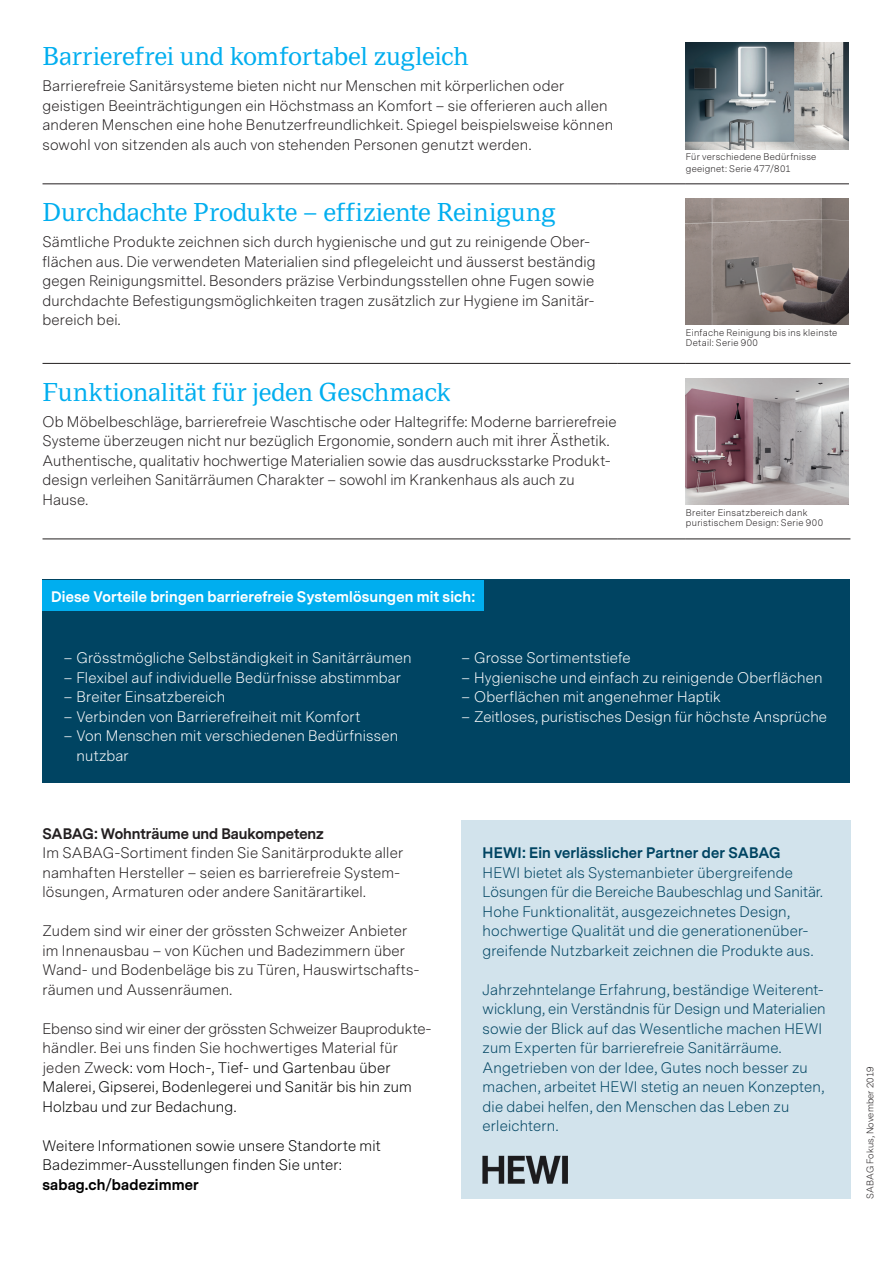
<style>
.page{position:relative;width:893px;height:1263px;background:#fff}
.page>*{position:absolute;margin:0;border:0;box-sizing:border-box;transform-origin:0 0}
.t1{font:24px "Messina Modern";letter-spacing:-.01em;color:#00aeef}
.t2{font:300 14.25px/19.5px "Messina Sans";letter-spacing:.01em;color:#231f20}
.t3{font:300 14.25px/19.5px "Messina Sans";letter-spacing:.01em;color:#004462}
.t4{font:300 14.25px/19.5px "Messina Sans";letter-spacing:.01em;color:#fff}
.t5{font:300 14.25px/19.5px "Messina Sans";letter-spacing:.015em;color:#000}
.t6{font:700 14.25px "Messina Sans";letter-spacing:.01em;color:#fff}
.t7{font:700 14.25px "Messina Sans";letter-spacing:.01em;color:#004462}
.t8{font:700 14.25px "Messina Sans";letter-spacing:-.005em;color:#231f20}
.t9{font:700 14.25px "Messina Sans";letter-spacing:.01em;color:#000}
.t10{font:300 9px/10.5px "Messina Sans";letter-spacing:.03em;color:#231f20}
.t11{font:300 9px "Messina Sans";letter-spacing:.005em;color:#231f20}
.s1{color:#000}
</style>
<div class="page">
<div style="left:43px;top:580px;width:807px;height:203px;background:#004462"></div>
<div style="left:43px;top:580px;width:441px;height:30px;background:#00aeef"></div>
<div style="left:461px;top:821px;width:389px;height:378px;background:#d2e3ec"></div>
<hr style="left:43px;top:184px;width:575px;height:1px;background:#231f20">
<hr style="left:618px;top:184px;width:68px;height:1px;background:#231f20">
<hr style="left:686px;top:184px;width:163px;height:1px;background:#231f20">
<img style="left:686px;top:43px;width:163px;height:107px">
<hr style="left:43px;top:363px;width:575px;height:1px;background:#231f20">
<hr style="left:618px;top:363px;width:68px;height:1px;background:#231f20">
<hr style="left:686px;top:363px;width:164px;height:1px;background:#231f20">
<img style="left:686px;top:198px;width:163px;height:127px">
<hr style="left:43px;top:539px;width:575px;height:1px;background:#231f20">
<hr style="left:618px;top:539px;width:68px;height:1px;background:#231f20">
<hr style="left:686px;top:539px;width:164px;height:1px;background:#231f20">
<img style="left:686px;top:378px;width:163px;height:127px">
<img style="left:483px;top:1156px;width:84px;height:27px">
<h1 class="t1" style="left:43px;top:40px;width:428px">Barrierefrei und komfortabel zugleich</h1>
<p class="t2" style="left:43px;top:77px;width:572px">Barrierefreie Sanitärsysteme bieten nicht nur Menschen mit körperlichen oder geistigen Beeinträchtigungen ein Höchstmass an Komfort – sie offerieren auch allen anderen Menschen eine hohe Benutzerfreundlichkeit. Spiegel beispielsweise können sowohl von sitzenden als auch von stehenden Personen genutzt werden.</p>
<h1 class="t1" style="left:43px;top:196px;width:514px">Durchdachte Produkte – effiziente Reinigung</h1>
<p class="t2" style="left:43px;top:233px;width:554px">Sämtliche Produkte zeichnen sich durch hygienische und gut zu reinigende Ober&shy;flächen aus. Die verwendeten Materialien sind pflegeleicht und äusserst beständig gegen Reinigungsmittel. Besonders präzise Verbindungsstellen ohne Fugen sowie durchdachte Befestigungsmöglichkeiten tragen zusätzlich zur Hygiene im Sanitär&shy;bereich bei.</p>
<h1 class="t1" style="left:43px;top:376px;width:410px">Funktionalität für jeden Geschmack</h1>
<p class="t2" style="left:43px;top:412px;width:576px">Ob Möbelbeschläge, barrierefreie Waschtische oder Haltegriffe: Moderne barrierefreie Systeme überzeugen nicht nur bezüglich Ergonomie, sondern auch mit ihrer Ästhetik.<br>Authentische, qualitativ hochwertige Materialien sowie das ausdrucksstarke Produkt&shy;design verleihen Sanitärräumen Charakter – sowohl im Krankenhaus als auch zu Hause.</p>
<p class="t6" style="left:51px;top:586px;width:426px">Diese Vorteile bringen barrierefreie Systemlösungen mit sich:</p>
<p class="t10" style="left:686px;top:151px;width:132px;line-height:12px">Für verschiedene Bedürfnisse geeignet: Serie 477/801</p>
<p class="t10" style="left:686px;top:327px;width:153px">Einfache Reinigung bis ins kleinste<br>Detail: Serie 900</p>
<p class="t10" style="left:686px;top:507px;width:139px">Breiter Einsatzbereich dank puristischem Design: Serie 900</p>
<p class="t4" style="left:64px;top:648px;width:349px">– Grösstmögliche Selbständigkeit in Sanitärräumen</p>
<p class="t4" style="left:64px;top:668px;width:339px">– Flexibel auf individuelle Bedürfnisse abstimmbar</p>
<p class="t4" style="left:64px;top:687px;width:163px">– Breiter Einsatzbereich</p>
<p class="t4" style="left:64px;top:707px;width:298px">– Verbinden von Barrierefreiheit mit Komfort</p>
<p class="t4" style="left:77px;top:726px;width:323px;text-indent:-13px">– Von Menschen mit verschiedenen Bedürfnissen nutzbar</p>
<p class="t8" style="left:43px;top:823px;width:283px">SABAG: Wohnträume und Baukompetenz</p>
<p class="t2" style="left:43px;top:843px;width:362px">Im SABAG-Sortiment finden Sie Sanitärprodukte aller namhaften Hersteller – seien es barrierefreie System&shy;lösungen, Armaturen oder andere Sanitärartikel.</p>
<p class="t2" style="left:43px;top:921px;width:378px">Zudem sind wir einer der grössten Schweizer Anbieter im Innenausbau – von Küchen und Badezimmern über Wand- und Bodenbeläge bis zu Türen, Hauswirtschafts&shy;räumen und Aussenräumen.</p>
<p class="t2" style="left:42px;top:1019px;width:389px">Ebenso sind wir einer der grössten Schweizer Bauprodukte&shy;händler. Bei uns finden Sie hochwertiges Material für jeden Zwe<span class="s1">ck: vom Hoch-, Tief- und Gartenbau über Malerei, Gipserei, Bodenlegerei und Sanitär bis hin zum Holzbau und zur Bedachung.</span></p>
<p class="t5" style="left:42px;top:1136px;width:340px">Weitere Informationen sowie unsere Standorte mit<br>Badezimmer-Ausstellungen finden Sie unter:</p>
<p class="t9" style="left:42px;top:1174px;width:158px">sabag.ch/badezimmer</p>
<p class="t4" style="left:461px;top:648px;width:171px">– Grosse Sortimentstiefe</p>
<p class="t4" style="left:461px;top:668px;width:363px">– Hygienische und einfach zu reinigende Oberflächen</p>
<p class="t4" style="left:461px;top:687px;width:261px">– Oberflächen mit angenehmer Haptik</p>
<p class="t4" style="left:461px;top:707px;width:367px">– Zeitloses, puristisches Design für höchste Ansprüche</p>
<p class="t7" style="left:483px;top:843px;width:300px">HEWI: Ein verlässlicher Partner der SABAG</p>
<p class="t3" style="left:483px;top:863px;width:342px">HEWI bietet als Systemanbieter übergreifende Lösungen für die Bereiche Baubeschlag und Sanitär.<br>Hohe Funktionalität, ausgezeichnetes Design, hochwertige Qualität und die generationenüber&shy;greifende Nutzbarkeit zeichnen die Produkte aus.</p>
<p class="t3" style="left:483px;top:980px;width:345px">Jahrzehntelange Erfahrung, beständige Weiterent&shy;wicklung, ein Verständnis für Design und Materialien sowie der Blick auf das Wesentliche machen HEWI zum Experten für barrierefreie Sanitärräume.<br>Angetrieben von der Idee, Gutes noch besser zu machen, arbeitet HEWI stetig an neuen Konzepten, die dabei helfen, den Menschen das Leben zu erleichtern.</p>
<p class="t11" style="left:864px;top:1199px;width:134px;rotate:-90deg">SABAG Fokus, November 2019</p>
</div>
